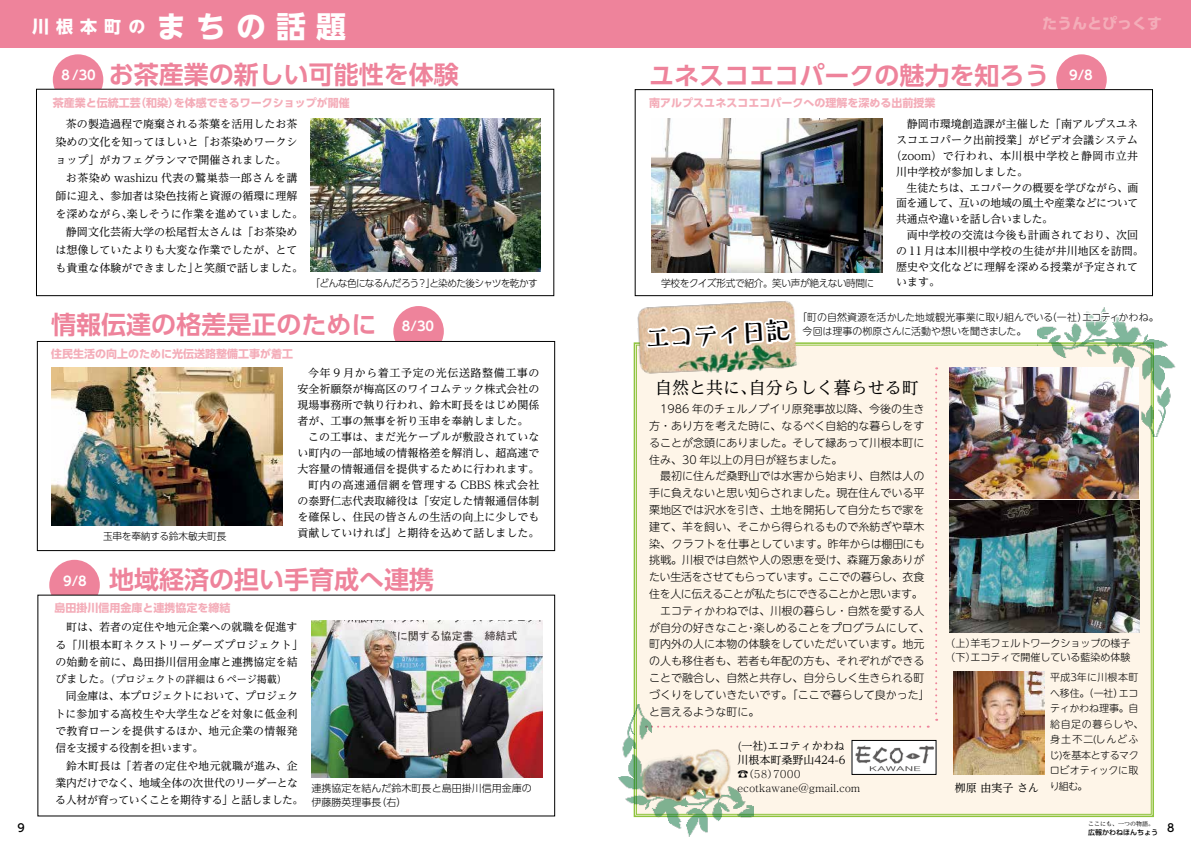
<style>
.page{position:relative;width:1191px;height:842px;background:#fff}
.page>*{position:absolute;margin:0;border:0;box-sizing:border-box;transform-origin:0 0}
.t1{font:700 25px "UD Shin Go Pro De";color:#ee839b}
.t2{font:700 24px "P Hasemin Std";color:#000}
.t3{font:17px "UD Reimin Pro";color:#000}
.t4{font:700 17px "UD Shin Go NT Pr 6";letter-spacing:.41em;color:#fff}
.t5{font:700 15px "UD Shin Go Pr 6 N";color:#f4adb9}
.t6{font:11px/17.3px "UD Reimin Pro";color:#000;text-align:justify}
.t7{font:300 11px/16.8px "UD Shin M Go Pr 6";color:#000}
.t8{font:700 11px "UD Shin Go Pro";color:#f4adb9}
.t9{font:11px/17.3px "UD Reimin Pro";letter-spacing:-.025em;color:#000;text-align:center}
.t10{font:11px "UD Reimin Pro";letter-spacing:-.03em;color:#000}
.t11{font:11px "UD Reimin Pro";letter-spacing:.05em;color:#000}
.t12{font:500 11px/14px "Adobe Myungjo Std";letter-spacing:-.02em;color:#000}
.t13{font:11px "UD Reimin Pro";letter-spacing:.035em;color:#000}
.t14{font:11px "UD Reimin Pro";letter-spacing:.055em;color:#000}
.t15{font:500 11px "UD Shin Go Pro";color:#000}
.t16{font:300 10px/15.5px "UD Shin M Go Pr 6";letter-spacing:-.015em;color:#000}
.t17{font:300 10px/14px "Soft Go Std";color:#000}
.t18{font:300 10px "UD Shin Go Pro";letter-spacing:-.035em;color:#000}
.t19{font:300 10px "UD Shin Go Pro";color:#000}
.t20{font:300 10px "UD Shin Go Pro";letter-spacing:-.07em;color:#000}
.t21{font:10px "UD Reimin Pro";color:#000}
.t22{font:500 7px "UD Shin Go Pro";color:#000}
.t23{font:6px "UD Reimin Pro";color:#000}
.s1{font-size:30px}
.s2{font-family:"UD Shin Go NT Pro De";font-size:13px;color:#fff}
.s3{font-size:11px}
</style>
<div class="page">
<div style="left:633px;top:342px;width:521px;height:476px;background:#fef5e8"></div>
<img style="left:949px;top:367px;width:189px;height:131px">
<img style="left:953px;top:672px;width:91px;height:102px">
<svg style="left:753px;top:726px;width:175px;height:2px"></svg>
<img style="left:854px;top:742px;width:80px;height:30px">
<div style="left:852px;top:740px;width:84px;height:34px;border:1px solid #000"></div>
<img style="left:949px;top:500px;width:190px;height:133px">
<svg style="left:935px;top:367px;width:2px;height:354px"></svg>
<img style="left:618px;top:705px;width:135px;height:132px">
<img style="left:1037px;top:340px;width:139px;height:97px">
<div style="left:49px;top:560px;width:51px;height:50px;background:#ee839b;border-radius:50%"></div>
<div style="left:38px;top:595px;width:516px;height:221px;background:#fff"></div>
<div style="left:53px;top:54px;width:50px;height:51px;background:#ee839b;border-radius:50%"></div>
<div style="left:36px;top:89px;width:518px;height:207px;background:#fff"></div>
<div style="left:36px;top:89px;width:518px;height:207px;border:1px solid #000"></div>
<img style="left:310px;top:119px;width:230px;height:152px">
<div style="left:393px;top:306px;width:51px;height:51px;background:#ee839b;border-radius:50%"></div>
<div style="left:37px;top:341px;width:517px;height:210px;background:#fff"></div>
<div style="left:37px;top:341px;width:518px;height:210px;border:1px solid #000"></div>
<img style="left:52px;top:368px;width:230px;height:157px">
<img style="left:311px;top:621px;width:231px;height:157px">
<div style="left:1056px;top:54px;width:50px;height:51px;background:#ee839b;border-radius:50%"></div>
<div style="left:635px;top:90px;width:517px;height:206px;background:#fff"></div>
<img style="left:667px;top:119px;width:216px;height:154px">
<img style="left:636px;top:739px;width:103px;height:69px">
<svg style="left:800px;top:178px;width:355px;height:175px"></svg>
<img style="left:636px;top:307px;width:163px;height:69px">
<img style="left:644px;top:120px;width:149px;height:403px">
<div style="left:595px;top:0;width:596px;height:47px;background:#ee839b"></div>
<div style="left:0;top:0;width:595px;height:47px;background:#ee839b"></div>
<h3 class="t4" style="left:32px;top:13px;width:315px">川根本町の <span class="s1">まちの話題</span></h3>
<h3 class="t5" style="left:1042px;top:11px;width:121px">たうんとぴっくす</h3>
<h1 class="t1" style="left:59px;top:54px;width:401px"><sup>８/30</sup> お茶産業の新しい可能性を体験</h1>
<h1 class="t1" style="left:649px;top:55px;width:445px">ユネスコエコパークの魅力を知ろう <sup>9/8</sup></h1>
<p class="t6" style="left:906px;top:115px;width:233px">静岡市環境創造課が主催した｢南アルプスユネ</p>
<p class="t6" style="left:896px;top:131px;width:243px">スコエコパーク出前授業｣がビデオ会議システム</p>
<p class="t11" style="left:890px;top:147px;width:249px">（zoom）で行われ、本川根中学校と静岡市立井</p>
<p class="t6" style="left:896px;top:163px;width:133px">川中学校が参加しました。</p>
<p class="t10" style="left:906px;top:178px;width:233px">生徒たちは、エコパークの概要を学びながら、画</p>
<p class="t10" style="left:896px;top:194px;width:244px">面を通して、互いの地域の風土や産業などについて</p>
<p class="t10" style="left:896px;top:210px;width:158px">共通点や違いを話し合いました。</p>
<p class="t6" style="left:906px;top:226px;width:233px">両中学校の交流は今後も計画されており、次回</p>
<p class="t6" style="left:896px;top:242px;width:249px">の11月は本川根中学校の生徒が井川地区を訪問。</p>
<p class="t6" style="left:896px;top:257px;width:243px">歴史や文化などに理解を深める授業が予定されて</p>
<p class="t6" style="left:896px;top:273px;width:45px">います。</p>
<p class="t8" style="left:53px;top:93px;width:298px">茶産業と伝統工芸（和染）を体感できるワークショップが開催</p>
<p class="t8" style="left:649px;top:94px;width:287px">南アルプスユネスコエコパークへの理解を深める出前授業</p>
<p class="t6" style="left:66px;top:115px;width:233px">茶の製造過程で廃棄される茶葉を活用したお茶</p>
<p class="t6" style="left:55px;top:133px;width:244px">染めの文化を知ってほしいと「お茶染めワークシ</p>
<p class="t6" style="left:55px;top:151px;width:233px">ョップ」がカフェグランマで開催されました。</p>
<p class="t13" style="left:66px;top:169px;width:233px">お茶染め washizu 代表の鷲巣恭一郎さんを講</p>
<p class="t6" style="left:55px;top:187px;width:244px">師に迎え、参加者は染色技術と資源の循環に理解</p>
<p class="t6" style="left:55px;top:205px;width:249px">を深めながら、楽しそうに作業を進めていました。</p>
<p class="t6" style="left:66px;top:223px;width:233px">静岡文化芸術大学の松尾哲太さんは「お茶染め</p>
<p class="t6" style="left:55px;top:241px;width:244px">は想像していたよりも大変な作業でしたが、とて</p>
<p class="t6" style="left:55px;top:259px;width:249px">も貴重な体験ができました」と笑顔で話しました。</p>
<p class="t18" style="left:661px;top:275px;width:214px">学校をクイズ形式で紹介。笑い声が絶えない時間に</p>
<p class="t16" style="left:802px;top:309px;width:358px;line-height:14px;text-indent:-5px">「町の自然資源を活かした地域観光事業に取り組んでいる（一社）エコティかわね。今回は理事の栁原さんに活動や想いを聞きました。</p>
<p class="t20" style="left:311px;top:275px;width:229px">「どんな色になるんだろう？」と染めた後シャツを乾かす</p>
<h1 class="t1" style="left:51px;top:305px;width:384px">情報伝達の格差是正のために <span class="s2">8/30</span></h1>
<p class="t8" style="left:51px;top:345px;width:243px">住民生活の向上のために光伝送路整備工事が着工</p>
<p class="t14" style="left:308px;top:364px;width:233px">今年 9 月から着工予定の光伝送路整備工事の</p>
<p class="t6" style="left:297px;top:380px;width:243px">安全祈願祭が梅高区のワイコムテック株式会社の</p>
<p class="t6" style="left:297px;top:396px;width:243px">現場事務所で執り行われ、鈴木町長をはじめ関係</p>
<p class="t6" style="left:297px;top:412px;width:232px">者が、工事の無事を祈り玉串を奉納しました。</p>
<p class="t6" style="left:308px;top:428px;width:233px">この工事は、まだ光ケーブルが敷設されていな</p>
<p class="t6" style="left:297px;top:444px;width:243px">い町内の一部地域の情報格差を解消し、超高速で</p>
<p class="t6" style="left:297px;top:460px;width:243px">大容量の情報通信を提供するために行われます。</p>
<p class="t11" style="left:308px;top:476px;width:233px">町内の高速通信網を管理する CBBS 株式会社</p>
<p class="t6" style="left:297px;top:492px;width:243px">の泰野仁志代表取締役は「安定した情報通信体制</p>
<p class="t6" style="left:297px;top:508px;width:243px">を確保し、住民の皆さんの生活の向上に少しでも</p>
<p class="t18" style="left:103px;top:528px;width:125px">玉串を奉納する鈴木敏夫町長</p>
<p class="t6" style="left:297px;top:524px;width:243px">貢献していければ」と期待を込めて話しました。</p>
<h2 class="t2" style="left:645px;top:322px;width:145px;rotate:-4deg">エコティ日記</h2>
<h3 class="t3" style="left:655px;top:373px;width:265px">自然と共に、自分らしく暮らせる町</h3>
<p class="t7" style="left:649px;top:400px;width:282px;text-indent:11px">1986 年のチェルノブイリ原発事故以降、今後の生き方・あり方を考えた時に、なるべく自給的な暮らしをすることが念頭にありました。そして縁あって川根本町に住み、30 年以上の月日が経ちました。<br>　最初に住んだ桑野山では水害から始まり、自然は人の手に負えないと思い知らされました。現在住んでいる平栗地区では沢水を引き、土地を開拓して自分たちで家を建て、羊を飼い、そこから得られるもので糸紡ぎや草木染、クラフトを仕事としています。昨年からは棚田にも挑戦。川根では自然や人の恩恵を受け、森羅万象ありがたい生活をさせてもらっています。ここでの暮らし、衣食住を人に伝えることが私たちにできることかと思います。　エコティかわねでは、川根の暮らし・自然を愛する人が自分の好きなこと・楽しめることをプログラムにして、町内外の人に本物の体験をしていただいています。地元の人も移住者も、若者も年配の方も、それぞれができることで融合し、自然と共存し、自分らしく生きられる町づくりをしていきたいです。「ここで暮らして良かった」と言えるような町に。</p>
<h1 class="t1" style="left:63px;top:560px;width:372px"><span class="s2">9/8</span> 地域経済の担い手育成へ連携</h1>
<p class="t8" style="left:54px;top:599px;width:177px">島田掛川信用金庫と連携協定を締結</p>
<p class="t6" style="left:56px;top:618px;width:243px;text-indent:11px">町は、若者の定住や地元企業への就職を促進する｢川根本町ネクストリーダーズプロジェクト｣の始動を前に、島田掛川信用金庫と連携協定を結</p>
<p class="t21" style="left:56px;top:671px;width:233px"><span class="s3">びました。</span>（プロジェクトの詳細は 6 ページ掲載）</p>
<p class="t6" style="left:55px;top:687px;width:245px;text-indent:11px">同金庫は、本プロジェクトにおいて、プロジェクトに参加する高校生や大学生などを対象に低金利で教育ローンを提供するほか、地元企業の情報発信を支援する役割を担います。</p>
<p class="t9" style="left:55px;top:756px;width:250px">鈴木町長は「若者の定住や地元就職が進み、企<br>業内だけでなく、地域全体の次世代のリーダーとなる人材が育っていくことを期待する」と話しました。</p>
<p class="t17" style="left:945px;top:635px;width:186px">（上）羊毛フェルトワークショップの様子（下）エコティで開催している藍染め体験</p>
<p class="t16" style="left:1049px;top:669px;width:95px">平成3年に川根本町へ移住。（一社）エコティかわね理事。自給自足の暮らしや、身土不二(しんどふじ)を基本とするマクロビオティックに取</p>
<p class="t6" style="left:737px;top:738px;width:110px;line-height:14px">(一社)エコティかわね川根本町桑野山424-6</p>
<p class="t12" style="left:737px;top:767px;width:125px">☎(58)7000 ecotkawane@gmail.com</p>
<p class="t19" style="left:312px;top:780px;width:221px">連携協定を結んだ鈴木町長と島田掛川信用金庫の</p>
<p class="t16" style="left:1049px;top:778px;width:39px">り組む。</p>
<p class="t19" style="left:312px;top:794px;width:96px">伊藤勝英理事長（右）</p>
<p class="t6" style="left:954px;top:778px;width:86px">栁原 由実子 さん</p>
<p class="t23" style="left:1088px;top:819px;width:67px">ここにも、一つの物語。</p>
<p class="t15" style="left:17px;top:819px;width:9px">9</p>
<p class="t22" style="left:1088px;top:826px;width:88px">広報かわねほんちょう <sup>8</sup></p>
</div>
